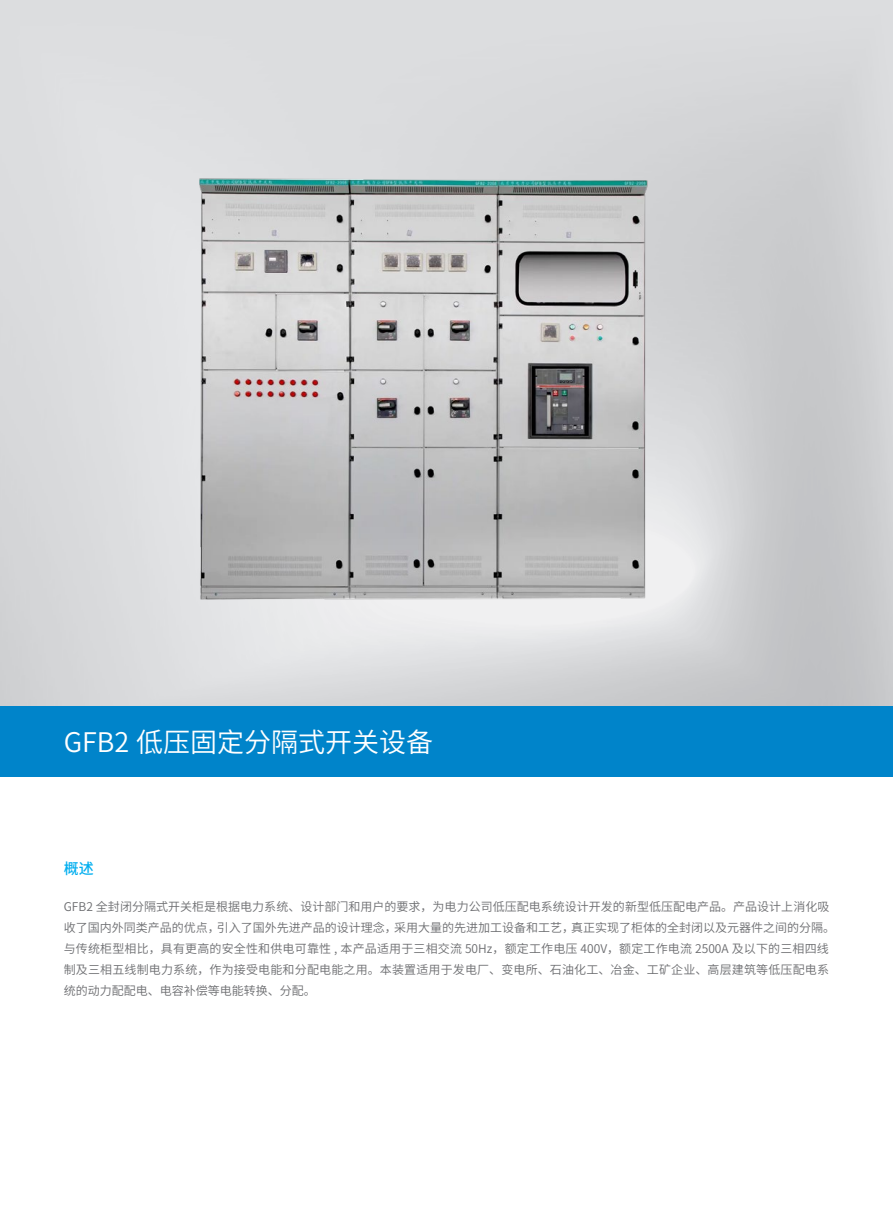
<style>
.page{position:relative;width:893px;height:1212px;background:#fff}
.page>*{position:absolute;margin:0;border:0;box-sizing:border-box;transform-origin:0 0}
.t1{font:27px "Source Han Sans CN";color:#fff}
.t2{font:500 15px "Source Han Sans CN";color:#00aeef}
.t3{font:12px/21px "Source Han Sans CN";color:#6c6d70}
</style>
<div class="page">
<div style="left:0;top:706px;width:893px;height:70px;background:#0084ca"></div>
<img style="left:154px;top:124px;width:548px;height:535px">
<h1 class="t1" style="left:64px;top:727px;width:371px">GFB2 低压固定分隔式开关设备</h1>
<p class="t2" style="left:64px;top:860px;width:31px">概述</p>
<p class="t3" style="left:64px;top:896px;width:773px">GFB2 全封闭分隔式开关柜是根据电力系统、设计部门和用户的要求，为电力公司低压配电系统设计开发的新型低压配电产品。产品设计上消化吸收了国内外同类产品的优点，引入了国外先进产品的设计理念，采用大量的先进加工设备和工艺，真正实现了柜体的全封闭以及元器件之间的分隔。与传统柜型相比，具有更高的安全性和供电可靠性 , 本产品适用于三相交流 50Hz，额定工作电压 400V，额定工作电流 2500A 及以下的三相四线制及三相五线制电力系统，作为接受电能和分配电能之用。本装置适用于发电厂、变电所、石油化工、冶金、工矿企业、高层建筑等低压配电系统的动力配配电、电容补偿等电能转换、分配。</p>
</div>
